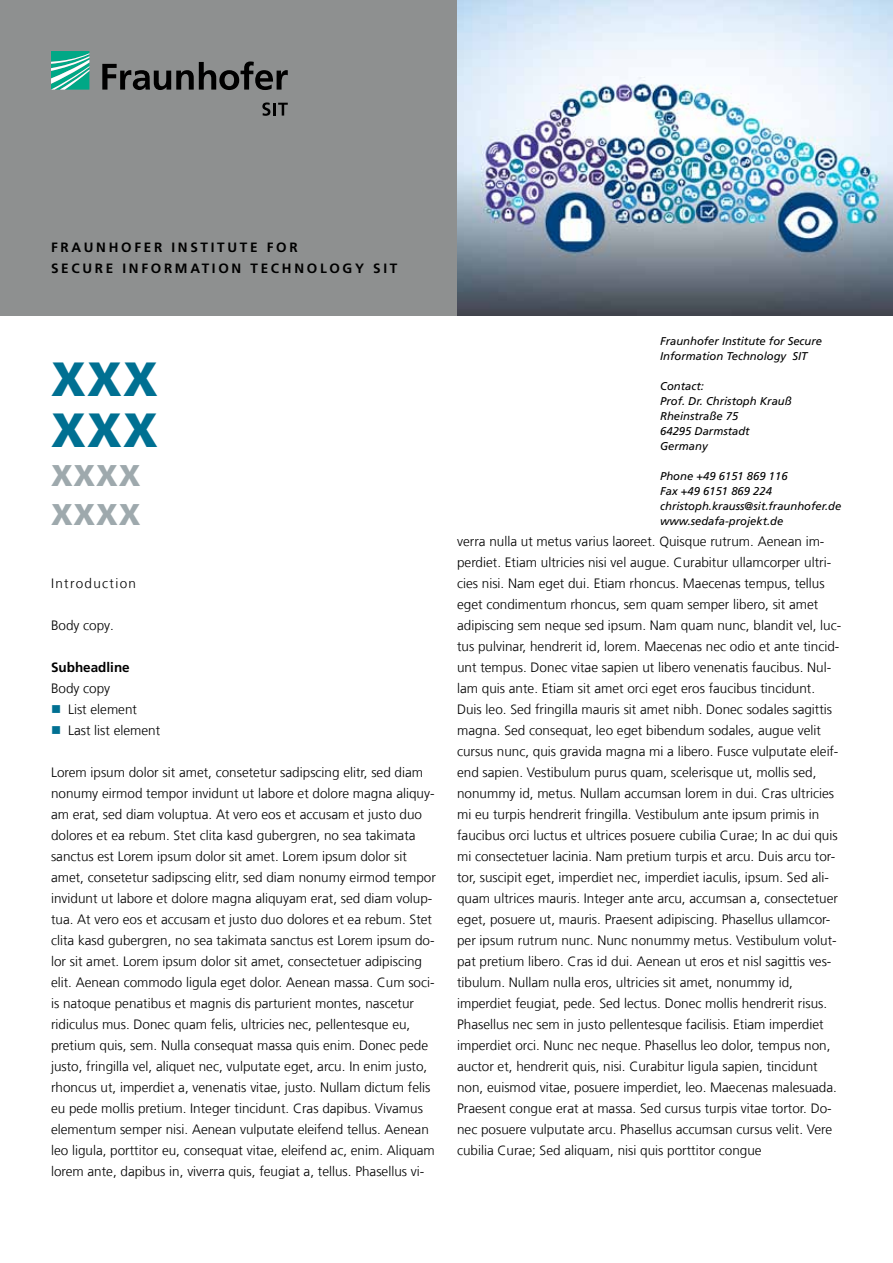
<style>
.page{position:relative;width:893px;height:1263px;background:#fff}
.page>*{position:absolute;margin:0;border:0;box-sizing:border-box;transform-origin:0 0}
.t1{font:900 48px/51px "Frutiger LT Com";letter-spacing:.03em;color:#007092}
.t2{font:900 30px/39px "Frutiger LT Com";color:#9ea9ad}
.t3{font:300 13.5px/21px "Frutiger LT Com";color:#000}
.t4{font:700 13.5px/21px "Frutiger LT Com";letter-spacing:.2em;color:#000}
.t5{font:300 13.5px "Frutiger LT Com";letter-spacing:.1em;color:#000}
.t6{font:700 13.5px "Frutiger LT Com";color:#000}
.t7{font:italic 11.25px/15px "Frutiger LT Com";color:#000}
</style>
<div class="page">
<div style="left:0;top:0;width:527px;height:315px;background:#8e9090"></div>
<svg style="left:51px;top:51px;width:38px;height:39px"></svg>
<svg style="left:102px;top:62px;width:186px;height:28px"></svg>
<svg style="left:262px;top:102px;width:26px;height:14px"></svg>
<img style="left:457px;top:0;width:436px;height:315px">
<p class="t4" style="left:51px;top:237px;width:248px">FRAUNHOFER INSTITUTE FO R<br>SE CURE</p>
<p class="t4" style="left:122px;top:258px;width:11px">INFOR</p>
<p class="t4" style="left:175px;top:258px;width:27px">MATION</p>
<p class="t4" style="left:251px;top:258px;width:44px">TE CHNO</p>
<p class="t4" style="left:320px;top:258px;width:79px">LO GY SIT</p>
<h1 class="t1" style="left:51px;top:354px;width:108px">XXX<br>XXX</h1>
<h2 class="t2" style="left:51px;top:456px;width:24px">XXXX<br>XXXX</h2>
<p class="t5" style="left:51px;top:575px;width:87px">Introduction</p>
<p class="t3" style="left:51px;top:615px;width:65px">Body copy.</p>
<p class="t6" style="left:51px;top:659px;width:80px">SUBHEADLINE</p>
<p class="t3" style="left:68px;top:678px;width:94px;text-indent:-17px">Body copy<br>List element<br>Last list element</p>
<p class="t3" style="left:51px;top:762px;width:386px">Lorem ipsum dolor sit amet, consetetur sadipscing elitr, sed diam nonumy eirmod tempor invidunt ut labore et dolore magna aliquy&shy;am erat, sed diam voluptua. At vero eos et accusam et justo duo dolores et ea rebum. Stet clita kasd gubergren, no sea takimata sanctus est Lorem ipsum dolor sit amet. Lorem ipsum dolor sit amet, consetetur sadipscing elitr, sed diam nonumy eirmod tempor invidunt ut labore et dolore magna aliquyam erat, sed diam volup&shy;tua. At vero eos et accusam et justo duo dolores et ea rebum. Stet clita kasd gubergren, no sea takimata sanctus est Lorem ipsum do&shy;lor sit amet. Lorem ipsum dolor sit amet, consectetuer adipiscing elit. Aenean commodo ligula eget dolor. Aenean massa. Cum soci&shy;is natoque penatibus et magnis dis parturient montes, nascetur ridiculus mus. Donec quam felis, ultricies nec, pellentesque eu, pretium quis, sem. Nulla consequat massa quis enim. Donec pede justo, fringilla vel, aliquet nec, vulputate eget, arcu. In enim justo, rhoncus ut, imperdiet a, venenatis vitae, justo. Nullam dictum felis eu pede mollis pretium. Integer tincidunt. Cras dapibus. Vivamus elementum semper nisi. Aenean vulputate eleifend tellus. Aenean leo ligula, porttitor eu, consequat vitae, eleifend ac, enim. Aliquam lorem ante, dapibus in, viverra quis, feugiat a, tellus. Phasellus vi-</p>
<p class="t7" style="left:660px;top:334px;width:163px">Fraunhofer Institute for Secure<br>Information Technology SIT</p>
<p class="t7" style="left:660px;top:379px;width:133px">Contact:<br>Prof. Dr. Christoph Krauß<br>Rheinstraße 75<br>64295 Darmstadt<br>Germany</p>
<p class="t7" style="left:660px;top:469px;width:183px">Phone +49 6151 869 116<br>Fax +49 6151 869 224 christoph.krauss@sit.fraunhofer.de www.sedafa-projekt.de</p>
<p class="t3" style="left:457px;top:531px;width:386px">verra nulla ut metus varius laoreet. Quisque rutrum. Aenean im&shy;perdiet. Etiam ultricies nisi vel augue. Curabitur ullamcorper ultri&shy;cies nisi. Nam eget dui. Etiam rhoncus. Maecenas tempus, tellus eget condimentum rhoncus, sem quam semper libero, sit amet adipiscing sem neque sed ipsum. Nam quam nunc, blandit vel, luc&shy;tus pulvinar, hendrerit id, lorem. Maecenas nec odio et ante tincid&shy;unt tempus. Donec vitae sapien ut libero venenatis faucibus. Nul&shy;lam quis ante. Etiam sit amet orci eget eros faucibus tincidunt.<br>Duis leo. Sed fringilla mauris sit amet nibh. Donec sodales sagittis magna. Sed consequat, leo eget bibendum sodales, augue velit cursus nunc, quis gravida magna mi a libero. Fusce vulputate eleif&shy;end sapien. Vestibulum purus quam, scelerisque ut, mollis sed, nonummy id, metus. Nullam accumsan lorem in dui. Cras ultricies mi eu turpis hendrerit fringilla. Vestibulum ante ipsum primis in faucibus orci luctus et ultrices posuere cubilia Curae; In ac dui quis mi consectetuer lacinia. Nam pretium turpis et arcu. Duis arcu tor&shy;tor, suscipit eget, imperdiet nec, imperdiet iaculis, ipsum. Sed ali&shy;quam ultrices mauris. Integer ante arcu, accumsan a, consectetuer eget, posuere ut, mauris. Praesent adipiscing. Phasellus ullamcor&shy;per ipsum rutrum nunc. Nunc nonummy metus. Vestibulum volut&shy;pat pretium libero. Cras id dui. Aenean ut eros et nisl sagittis ves&shy;tibulum. Nullam nulla eros, ultricies sit amet, nonummy id, imperdiet feugiat, pede. Sed lectus. Donec mollis hendrerit risus.<br>Phasellus nec sem in justo pellentesque facilisis. Etiam imperdiet imperdiet orci. Nunc nec neque. Phasellus leo dolor, tempus non, auctor et, hendrerit quis, nisi. Curabitur ligula sapien, tincidunt non, euismod vitae, posuere imperdiet, leo. Maecenas malesuada.<br>Praesent congue erat at massa. Sed cursus turpis vitae tortor. Do&shy;nec posuere vulputate arcu. Phasellus accumsan cursus velit. Vere cubilia Curae; Sed aliquam, nisi quis porttitor congue</p>
</div>
